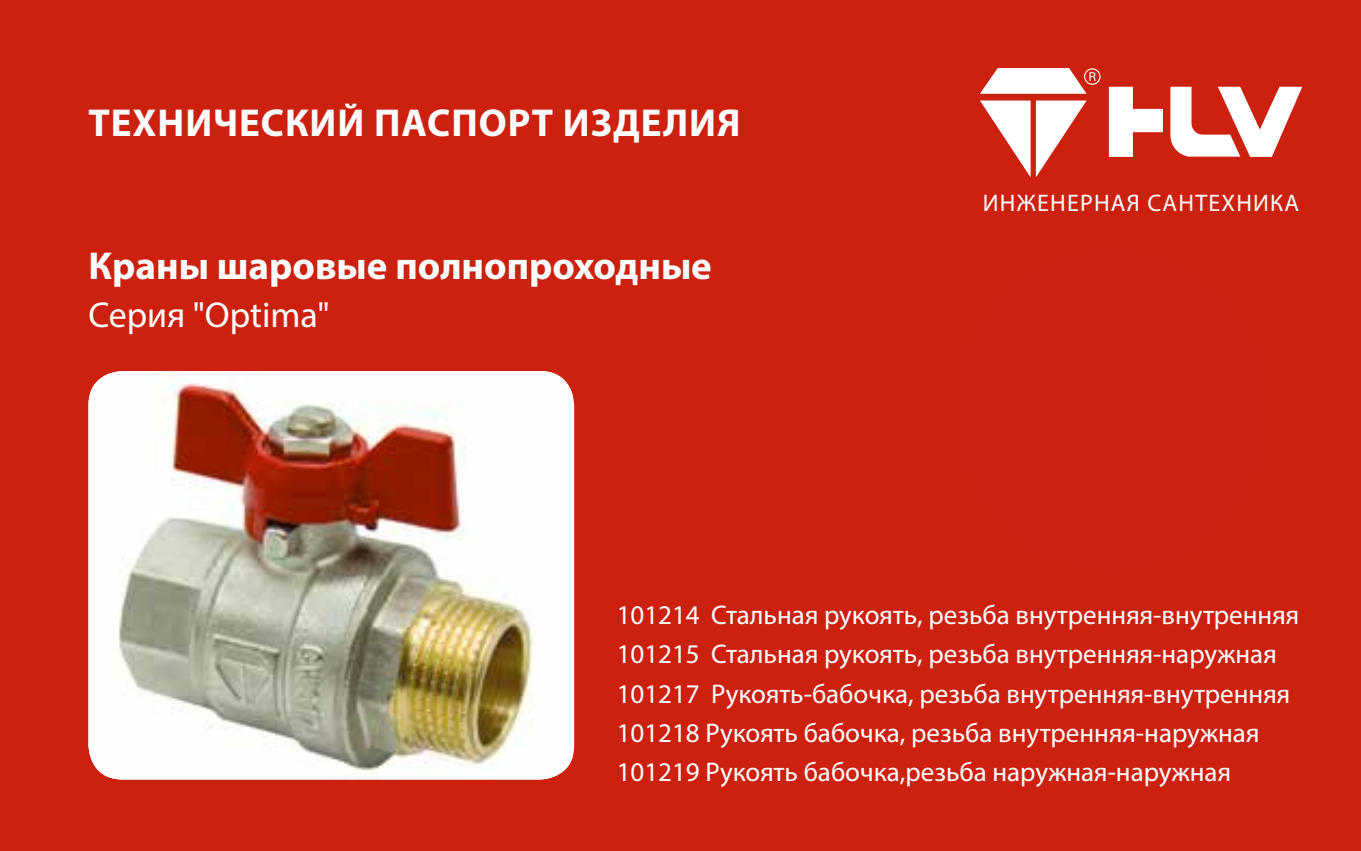
<style>
.page{position:relative;width:1361px;height:851px;background:#fff}
.page>*{position:absolute;margin:0;border:0;box-sizing:border-box;transform-origin:0 0}
.t1{font:700 39px "Myriad Pro";color:#fff}
.t2{font:700 39px "Myriad Pro";letter-spacing:.025em;color:#fff}
.t3{font:36px "Myriad Pro";color:#fff}
.t4{font:27px/39px "Myriad Pro";color:#fff}
.t5{font:24px "Myriad Pro";letter-spacing:.05em;color:#fff}
</style>
<div class="page">
<div style="left:0;top:0;width:1361px;height:850px;background:#cd210f"></div>
<svg style="left:980px;top:100px;width:50px;height:77px"></svg>
<svg style="left:1036px;top:100px;width:50px;height:77px"></svg>
<svg style="left:980px;top:68px;width:120px;height:26px"></svg>
<svg style="left:1109px;top:87px;width:54px;height:70px"></svg>
<svg style="left:1170px;top:87px;width:132px;height:70px"></svg>
<img style="left:88px;top:371px;width:485px;height:408px">
<h1 class="t2" style="left:88px;top:97px;width:653px">ТЕХНИЧЕСКИЙ ПАСПОРТ ИЗДЕЛИЯ</h1>
<h1 class="t1" style="left:88px;top:240px;width:625px">Краны шаровые полнопроходные</h1>
<h2 class="t3" style="left:88px;top:293px;width:243px">Серия "Optima"</h2>
<p class="t5" style="left:983px;top:188px;width:318px">ИНЖЕНЕРНАЯ САНТЕХНИКА</p>
<p class="t4" style="left:617px;top:595px;width:684px">101214 Стальная рукоять, резьба внутренняя-внутренняя 101215 Стальная рукоять, резьба внутренняя-наружная 101217 Рукоять-бабочка, резьба внутренняя-внутренняя 101218 Рукоять бабочка, резьба внутренняя-наружная 101219 Рукоять бабочка,резьба наружная-наружная</p>
</div>
